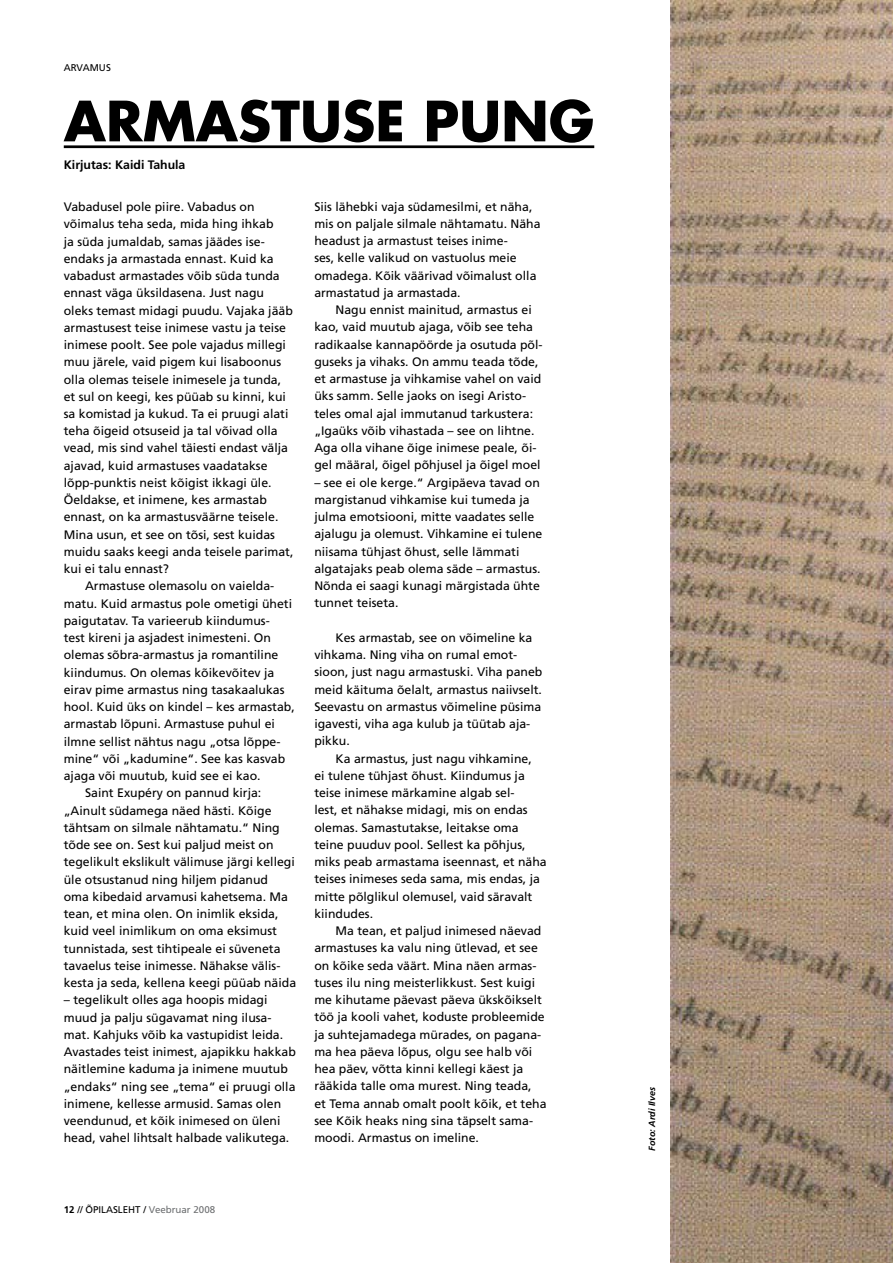
<style>
.page{position:relative;width:893px;height:1263px;background:#fff}
.page>*{position:absolute;margin:0;border:0;box-sizing:border-box;transform-origin:0 0}
.t1{font:700 54px "Futura";color:#000}
.t2{font:12.3px/17.2px "Frutiger";color:#000}
.t3{font:700 12.3px "Frutiger CE";color:#000}
.t4{font:9.75px "Frutiger";color:#000}
.t5{font:italic 700 9px "Frutiger CE";color:#000}
.s1{font-family:"Frutiger CE";font-weight:700}
.s2{color:#6d6f71}
</style>
<div class="page">
<hr style="left:64px;top:145px;width:530px;height:3px;background:#000">
<img style="left:671px;top:0;width:222px;height:1263px">
<p class="t4" style="left:64px;top:62px;width:8px">arvam</p>
<p class="t4" style="left:99px;top:62px;width:12px">us</p>
<h1 class="t1" style="left:64px;top:85px;width:532px">ARMASTUSE PUNG</h1>
<p class="t3" style="left:64px;top:157px;width:123px">Kirjutas: Kaidi Tahula</p>
<p class="t2" style="left:64px;top:198px;width:192px">Vabadusel pole piire. Vabadus on</p>
<p class="t2" style="left:64px;top:215px;width:211px">võimalus teha seda, mida hing ihkab</p>
<p class="t2" style="left:64px;top:233px;width:202px">ja süda jumaldab, samas jäädes ise-</p>
<p class="t2" style="left:64px;top:250px;width:211px">endaks ja armastada ennast. Kuid ka</p>
<p class="t2" style="left:64px;top:267px;width:217px">vabadust armastades võib süda tunda</p>
<p class="t2" style="left:64px;top:284px;width:202px">ennast väga üksildasena. Just nagu</p>
<p class="t2" style="left:64px;top:302px;width:231px">oleks temast midagi puudu. Vajaka jääb</p>
<p class="t2" style="left:64px;top:319px;width:224px">armastusest teise inimese vastu ja teise</p>
<p class="t2" style="left:64px;top:336px;width:224px">inimese poolt. See pole vajadus millegi</p>
<p class="t2" style="left:64px;top:353px;width:219px">muu järele, vaid pigem kui lisaboonus</p>
<p class="t2" style="left:64px;top:371px;width:219px">olla olemas teisele inimesele ja tunda,</p>
<p class="t2" style="left:64px;top:388px;width:224px">et sul on keegi, kes püüab su kinni, kui</p>
<p class="t2" style="left:64px;top:405px;width:226px">sa komistad ja kukud. Ta ei pruugi alati</p>
<p class="t2" style="left:64px;top:422px;width:215px">teha õigeid otsuseid ja tal võivad olla</p>
<p class="t2" style="left:64px;top:440px;width:226px">vead, mis sind vahel täiesti endast välja</p>
<p class="t2" style="left:64px;top:457px;width:205px">ajavad, kuid armastuses vaadatakse</p>
<p class="t2" style="left:64px;top:474px;width:209px">lõpp-punktis neist kõigist ikkagi üle.</p>
<p class="t2" style="left:64px;top:491px;width:205px">Öeldakse, et inimene, kes armastab</p>
<p class="t2" style="left:64px;top:509px;width:216px">ennast, on ka armastusväärne teisele.</p>
<p class="t2" style="left:64px;top:526px;width:213px">Mina usun, et see on tõsi, sest kuidas</p>
<p class="t2" style="left:64px;top:543px;width:231px">muidu saaks keegi anda teisele parimat,</p>
<p class="t2" style="left:64px;top:560px;width:107px">kui ei talu ennast?</p>
<p class="t2" style="left:85px;top:578px;width:191px">Armastuse olemasolu on vaielda-</p>
<p class="t2" style="left:64px;top:595px;width:230px">matu. Kuid armastus pole ometigi üheti</p>
<p class="t2" style="left:64px;top:612px;width:207px">paigutatav. Ta varieerub kiindumus-</p>
<p class="t2" style="left:64px;top:629px;width:209px">test kireni ja asjadest inimesteni. On</p>
<p class="t2" style="left:64px;top:647px;width:216px">olemas sõbra-armastus ja romantiline</p>
<p class="t2" style="left:64px;top:664px;width:212px">kiindumus. On olemas kõikevõitev ja</p>
<p class="t2" style="left:64px;top:681px;width:222px">eirav pime armastus ning tasakaalukas</p>
<p class="t2" style="left:64px;top:698px;width:233px">hool. Kuid üks on kindel – kes armastab,</p>
<p class="t2" style="left:64px;top:716px;width:213px">armastab lõpuni. Armastuse puhul ei</p>
<p class="t2" style="left:64px;top:733px;width:218px">ilmne sellist nähtus nagu „otsa lõppe-</p>
<p class="t2" style="left:64px;top:750px;width:223px">mine“ või „kadumine“. See kas kasvab</p>
<p class="t2" style="left:64px;top:767px;width:198px">ajaga või muutub, kuid see ei kao.</p>
<p class="t2" style="left:85px;top:784px;width:178px">Saint Exupéry on pannud kirja:</p>
<p class="t2" style="left:64px;top:802px;width:209px">„Ainult südamega näed hästi. Kõige</p>
<p class="t2" style="left:64px;top:819px;width:218px">tähtsam on silmale nähtamatu.“ Ning</p>
<p class="t2" style="left:64px;top:836px;width:211px">tõde see on. Sest kui paljud meist on</p>
<p class="t2" style="left:64px;top:853px;width:233px">tegelikult ekslikult välimuse järgi kellegi</p>
<p class="t2" style="left:64px;top:871px;width:206px">üle otsustanud ning hiljem pidanud</p>
<p class="t2" style="left:64px;top:888px;width:226px">oma kibedaid arvamusi kahetsema. Ma</p>
<p class="t2" style="left:64px;top:905px;width:216px">tean, et mina olen. On inimlik eksida,</p>
<p class="t2" style="left:64px;top:922px;width:215px">kuid veel inimlikum on oma eksimust</p>
<p class="t2" style="left:64px;top:940px;width:218px">tunnistada, sest tihtipeale ei süveneta</p>
<p class="t2" style="left:64px;top:957px;width:218px">tavaelus teise inimesse. Nähakse välis-</p>
<p class="t2" style="left:64px;top:974px;width:234px">kesta ja seda, kellena keegi püüab näida</p>
<p class="t2" style="left:64px;top:991px;width:234px">– tegelikult olles aga hoopis midagi muud ja palju sügavamat ning ilusa&shy;mat. Kahjuks võib ka vastupidist leida.<br>Avastades teist inimest, ajapikku hakkab näitlemine kaduma ja inimene muutub „endaks“ ning see „tema“ ei pruugi olla inimene, kellesse armusid. Samas olen veendunud, et kõik inimesed on üleni head, vahel lihtsalt halbade valikutega.</p>
<p class="t2" style="left:314px;top:198px;width:228px">Siis lähebki vaja südamesilmi, et näha, mis on paljale silmale nähtamatu. Näha headust ja armastust teises inime-<br>ses, kelle valikud on vastuolus meie omadega. Kõik väärivad võimalust olla armastatud ja armastada.</p>
<p class="t2" style="left:314px;top:301px;width:230px;text-indent:21px">Nagu ennist mainitud, armastus ei kao, vaid muutub ajaga, võib see teha radikaalse kannapöörde ja osutuda põl&shy;guseks ja vihaks. On ammu teada tõde, et armastuse ja vihkamise vahel on vaid üks samm. Selle jaoks on isegi Aristo&shy;teles omal ajal immutanud tarkustera: „Igaüks võib vihastada – see on lihtne.<br>Aga olla vihane õige inimese peale, õi&shy;gel määral, õigel põhjusel ja õigel moel</p>
<p class="t2" style="left:314px;top:474px;width:230px">– see ei ole kerge.“ Argipäeva tavad on margistanud vihkamise kui tumeda ja julma emotsiooni, mitte vaadates selle ajalugu ja olemust. Vihkamine ei tulene niisama tühjast õhust, selle lämmati algatajaks peab olema säde – armastus.<br>Nõnda ei saagi kunagi märgistada ühte tunnet teiseta.</p>
<p class="t2" style="left:314px;top:629px;width:230px;text-indent:21px">Kes armastab, see on võimeline ka vihkama. Ning viha on rumal emot&shy;sioon, just nagu armastuski. Viha paneb meid käituma õelalt, armastus naiivselt.<br>Seevastu on armastus võimeline püsima igavesti, viha aga kulub ja tüütab aja&shy;pikku.</p>
<p class="t2" style="left:314px;top:750px;width:234px;text-indent:21px">Ka armastus, just nagu vihkamine,<br>ei tulene tühjast õhust. Kiindumus ja teise inimese märkamine algab sel-<br>lest, et nähakse midagi, mis on endas olemas. Samastutakse, leitakse oma teine puuduv pool. Sellest ka põhjus, miks peab armastama iseennast, et näha teises inimeses seda sama, mis endas, ja mitte põlglikul olemusel, vaid säravalt kiindudes.</p>
<p class="t2" style="left:314px;top:922px;width:234px;text-indent:21px">Ma tean, et paljud inimesed näevad armastuses ka valu ning ütlevad, et see on kõike seda väärt. Mina näen armas&shy;tuses ilu ning meisterlikkust. Sest kuigi me kihutame päevast päeva ükskõikselt töö ja kooli vahet, koduste probleemide ja suhtejamadega mürades, on pagana&shy;ma hea päeva lõpus, olgu see halb või hea päev, võtta kinni kellegi käest ja rääkida talle oma murest. Ning teada,<br>et Tema annab omalt poolt kõik, et teha see Kõik heaks ning sina täpselt sama&shy;moodi. Armastus on imeline.</p>
<p class="t4" style="left:64px;top:1204px;width:153px"><span class="s1">12</span> // ÕPILASLEHT / <span class="s2">Veebruar 2008</span></p>
<p class="t5" style="left:647px;top:1151px;width:65px;rotate:-90deg">Foto: Ardi Ilves</p>
</div>
